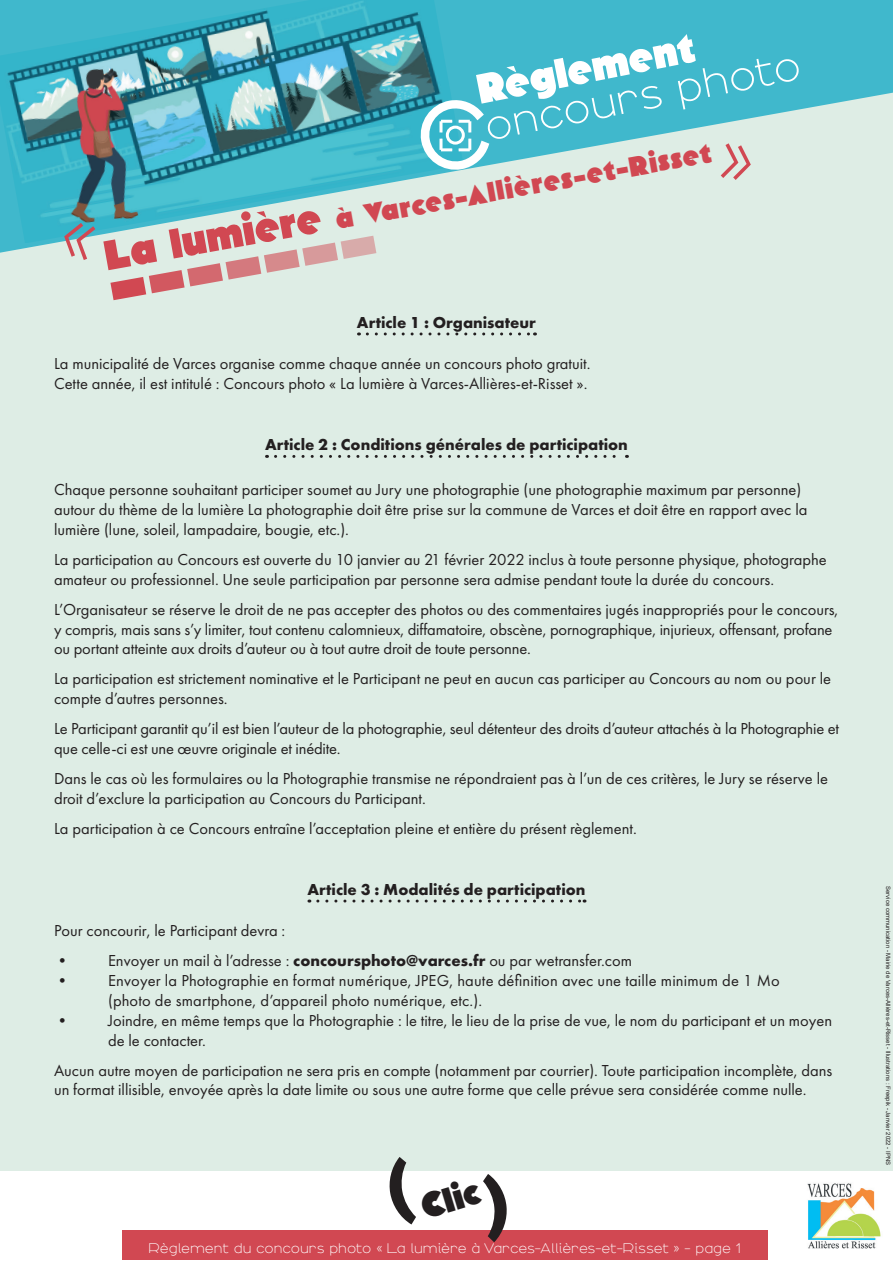
<style>
.page{position:relative;width:893px;height:1263px;background:#deede5}
.page>*{position:absolute;margin:0;border:0;box-sizing:border-box;transform-origin:0 0}
.t1{font:300 45px "Arbotek";color:#fff}
.t2{font:900 45px "Arbotek";color:#fff}
.t3{font:900 37.5px "Arbotek";color:#231f20}
.t4{font:900 30px "Arbotek";color:#d14852}
.t5{font:16.5px/19.8px "Futura PT";color:#231f20}
.t6{font:700 16.5px "Futura PT";color:#231f20}
.t7{font:300 15px "Arbotek";color:#fff}
.t8{font:6px "Arial";color:#231f20}
.s1{font-size:45px}
.s2{font-weight:700}
</style>
<div class="page">
<svg style="left:0;top:0;width:893px;height:253px;fill:#40b8cc"></svg>
<img style="left:0;top:0;width:464px;height:243px">
<svg style="left:110px;top:236px;width:266px;height:64px"></svg>
<div style="left:0;top:1171px;width:893px;height:92px;background:#fff"></div>
<img style="left:807px;top:1183px;width:74px;height:66px">
<div style="left:122px;top:1230px;width:645px;height:29px;background:#d14852"></div>
<svg style="left:419px;top:100px;width:73px;height:71px;background:#7fcedb"></svg>
<div style="left:446px;top:126px;width:19px;height:19px;border:3px solid #fff;border-radius:50%"></div>
<svg style="left:367px;top:332px;width:168px;height:3px"></svg>
<svg style="left:275px;top:455px;width:352px;height:3px"></svg>
<svg style="left:318px;top:899px;width:267px;height:3px"></svg>
<svg style="left:60px;top:219px;width:36px;height:34px"></svg>
<svg style="left:720px;top:143px;width:34px;height:39px"></svg>
<h1 class="t2" style="left:473px;top:64px;width:223px;rotate:-11deg">Règlement</h1>
<h1 class="t1" style="left:480px;top:101px;width:323px;rotate:-11deg">oncours photo</h1>
<h3 class="t4" style="left:102px;top:243px;width:617px;rotate:-10deg"><span class="s1">La lumière</span> à Varces-Allières-et-Risset</h3>
<p class="t6" style="left:357px;top:312px;width:180px">Article 1 : Organisateur</p>
<p class="t5" style="left:54px;top:354px;width:538px">La municipalité de Varces organise comme chaque année un concours photo gratuit.<br>Cette année, il est intitulé : Concours photo « La lumière à Varces-Allières-et-Risset ».</p>
<p class="t6" style="left:265px;top:434px;width:364px">Article 2 : Conditions générales de participation</p>
<p class="t5" style="left:54px;top:480px;width:755px">Chaque personne souhaitant participer soumet au Jury une photographie (une photographie maximum par personne) autour du thème de la lumière La photographie doit être prise sur la commune de Varces et doit être en rapport avec la lumière (lune, soleil, lampadaire, bougie, etc.).</p>
<p class="t5" style="left:54px;top:549px;width:774px">La participation au Concours est ouverte du 10 janvier au 21 février 2022 inclus à toute personne physique, photographe amateur ou professionnel. Une seule participation par personne sera admise pendant toute la durée du concours.</p>
<p class="t5" style="left:54px;top:599px;width:786px">L’Organisateur se réserve le droit de ne pas accepter des photos ou des commentaires jugés inappropriés pour le concours, y compris, mais sans s’y limiter, tout contenu calomnieux, diffamatoire, obscène, pornographique, injurieux, offensant, profane ou portant atteinte aux droits d’auteur ou à tout autre droit de toute personne.</p>
<p class="t5" style="left:54px;top:669px;width:779px">La participation est strictement nominative et le Participant ne peut en aucun cas participer au Concours au nom ou pour le compte d’autres personnes.</p>
<p class="t5" style="left:54px;top:719px;width:787px">Le Participant garantit qu’il est bien l’auteur de la photographie, seul détenteur des droits d’auteur attachés à la Photographie et que celle-ci est une œuvre originale et inédite.</p>
<p class="t5" style="left:54px;top:768px;width:776px">Dans le cas où les formulaires ou la Photographie transmise ne répondraient pas à l’un de ces critères, le Jury se réserve le droit d’exclure la participation au Concours du Participant.</p>
<p class="t5" style="left:54px;top:818px;width:584px">La participation à ce Concours entraîne l’acceptation pleine et entière du présent règlement.</p>
<p class="t6" style="left:307px;top:879px;width:280px">Article 3 : Modalités de participation</p>
<p class="t5" style="left:54px;top:921px;width:233px">Pour concourir, le Participant devra :</p>
<p class="t5" style="left:54px;top:951px;width:579px">• Envoyer un mail à l’adresse : <span class="s2">concoursphoto@varces.fr</span> ou par wetransfer.com</p>
<p class="t5" style="left:108px;top:971px;width:673px;text-indent:-54px">• Envoyer la Photographie en format numérique, JPEG, haute définition avec une taille minimum de 1 Mo (photo de smartphone, d’appareil photo numérique, etc.).</p>
<p class="t5" style="left:108px;top:1010px;width:726px;text-indent:-54px">• Joindre, en même temps que la Photographie : le titre, le lieu de la prise de vue, le nom du participant et un moyen de le contacter.</p>
<p class="t5" style="left:54px;top:1060px;width:780px">Aucun autre moyen de participation ne sera pris en compte (notamment par courrier). Toute participation incomplète, dans un format illisible, envoyée après la date limite ou sous une autre forme que celle prévue sera considérée comme nulle.</p>
<h2 class="t3" style="left:416px;top:1188px;width:62px;rotate:-17deg">Clic</h2>
<p class="t7" style="left:149px;top:1239px;width:594px">Règlement du concours photo « La lumière à Varces-Allières-et-Risset » - page 1</p>
<p class="t8" style="left:892px;top:886px;width:280px;rotate:90deg">Service communication - Mairie de Varces-Allières-et-Risset - Illustrations : Freepik - Janvier 2022 - IPNS</p>
</div>
